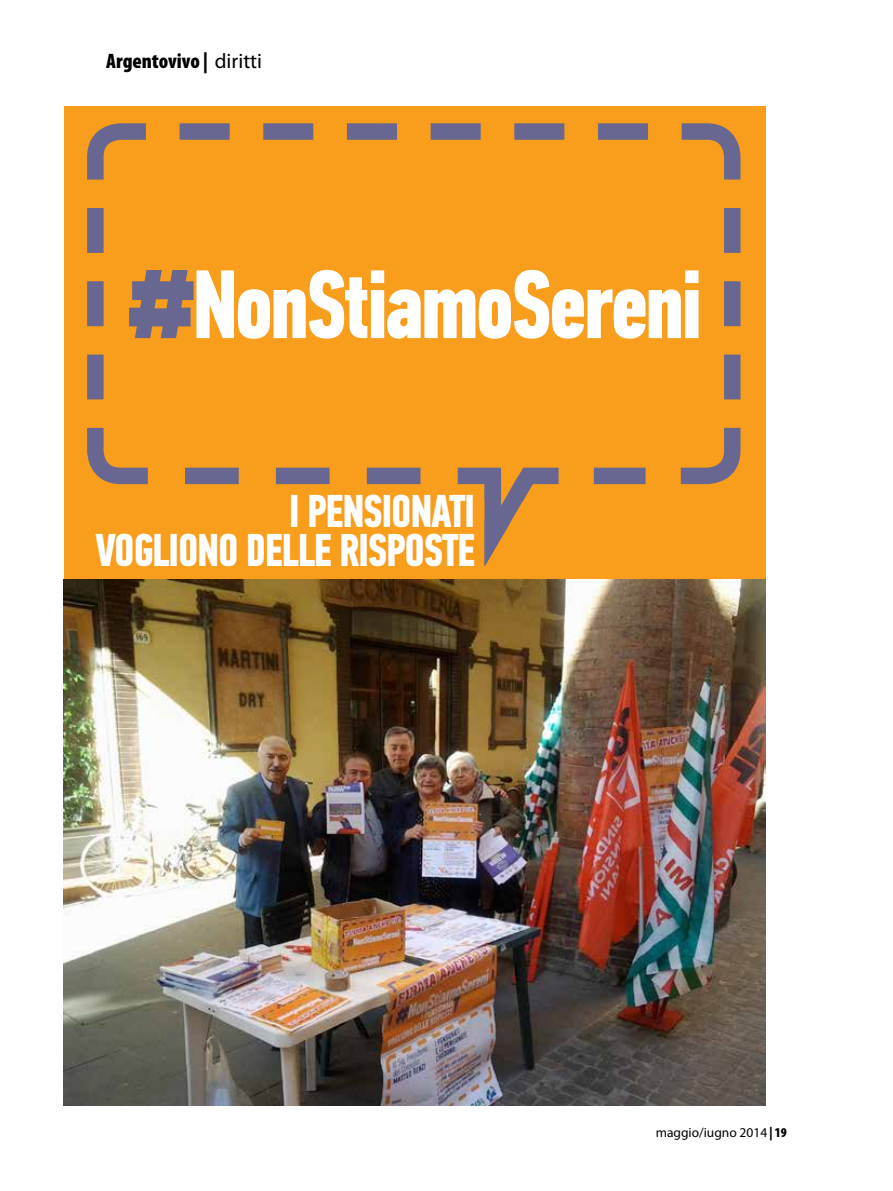
<style>
.page{position:relative;width:893px;height:1191px;background:#fff}
.page>*{position:absolute;margin:0;border:0;box-sizing:border-box;transform-origin:0 0}
.t1{font:700 46.05px/39.5px "PF Din Text Comp Pro";letter-spacing:-.03em;color:#fff;text-align:right}
.t2{font:900 condensed 21px "Myriad Pro";color:#000}
.t3{font:13.5px "Myriad Pro";color:#000}
.s1{font-weight:400;font-stretch:normal}
.s2{font-weight:900;font-stretch:condensed}
</style>
<div class="page">
<div style="left:64px;top:106px;width:701px;height:484px;background:#f99d1c"></div>
<svg style="left:87px;top:123px;width:654px;height:362px"></svg>
<svg style="left:476px;top:457px;width:72px;height:110px"></svg>
<svg style="left:129px;top:270px;width:569px;height:69px"></svg>
<img style="left:64px;top:579px;width:701px;height:527px">
<p class="t2" style="left:106px;top:49px;width:157px">Argentovivo | <span class="s1">diritti</span></p>
<p class="t1" style="left:95px;top:491px;width:381px">I PENSIONATI<br>VOGLIONO DELLE RISPOSTE</p>
<p class="t3" style="left:656px;top:1124px;width:132px">maggio/iugno 2014 <span class="s2">| 19</span></p>
</div>
